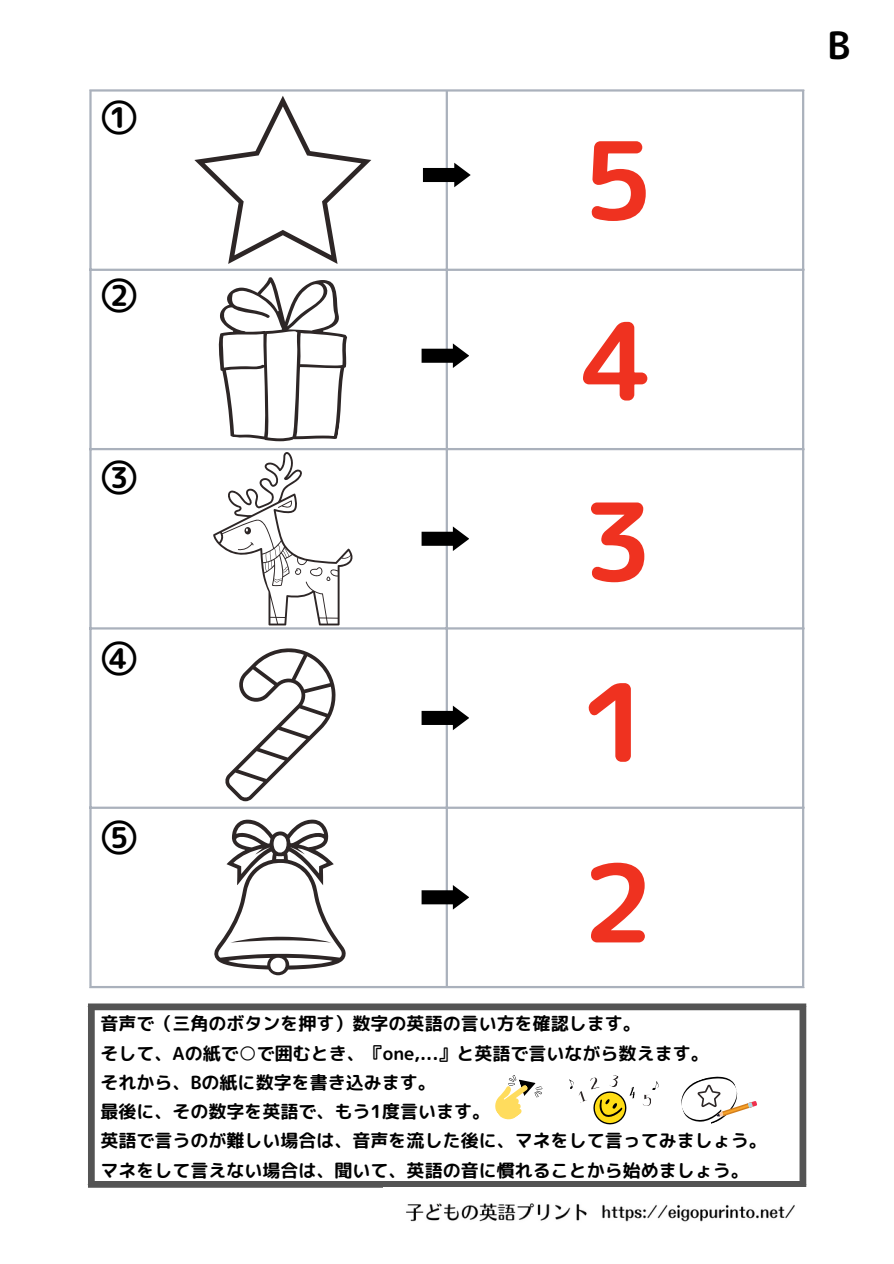
<style>
.page{position:relative;width:894px;height:1264px;background:#fff}
.page>*{position:absolute;margin:0;border:0;box-sizing:border-box;transform-origin:0 0}
.t1{font:107.7px "rounded mplus 1 p bold";color:#ef3220}
.t2{font:37.5px "rounded mplus 1 p bold";color:#000}
.t3{font:18px "rounded mplus 1 p bold";color:#000}
</style>
<div class="page">
<hr style="left:89px;top:92px;width:3px;height:893px;background:#aab1bc">
<hr style="left:445px;top:92px;width:3px;height:893px;background:#aab1bc">
<hr style="left:801px;top:92px;width:3px;height:893px;background:#aab1bc">
<hr style="left:89px;top:89px;width:715px;height:3px;background:#aab1bc">
<hr style="left:89px;top:269px;width:715px;height:2px;background:#aab1bc">
<hr style="left:89px;top:448px;width:715px;height:2px;background:#aab1bc">
<hr style="left:89px;top:627px;width:715px;height:2px;background:#aab1bc">
<hr style="left:89px;top:806px;width:715px;height:2px;background:#aab1bc">
<hr style="left:89px;top:985px;width:715px;height:3px;background:#aab1bc">
<svg style="left:423px;top:163px;width:47px;height:24px"></svg>
<svg style="left:421px;top:343px;width:47px;height:25px"></svg>
<svg style="left:421px;top:526px;width:47px;height:25px"></svg>
<svg style="left:421px;top:705px;width:47px;height:25px"></svg>
<svg style="left:421px;top:885px;width:47px;height:24px"></svg>
<div style="left:88px;top:1010px;width:7px;height:170px;background:#545454"></div>
<div style="left:799px;top:1010px;width:7px;height:170px;background:#545454"></div>
<div style="left:88px;top:1003px;width:718px;height:7px;background:#545454"></div>
<div style="left:88px;top:1180px;width:718px;height:7px;background:#545454"></div>
<svg style="left:495px;top:1075px;width:48px;height:45px"></svg>
<svg style="left:225px;top:648px;width:111px;height:153px"></svg>
<svg style="left:214px;top:819px;width:132px;height:156px"></svg>
<svg style="left:681px;top:1076px;width:76px;height:48px"></svg>
<svg style="left:194px;top:96px;width:177px;height:529px"></svg>
<img style="left:406px;top:1203px;width:389px;height:19px">
<svg style="left:643px;top:1081px;width:16px;height:25px"></svg>
<svg style="left:569px;top:1075px;width:66px;height:50px"></svg>
<p class="t2" style="left:100px;top:91px;width:39px">①</p>
<p class="t2" style="left:100px;top:269px;width:39px">②</p>
<p class="t2" style="left:100px;top:450px;width:39px">③</p>
<p class="t2" style="left:100px;top:632px;width:39px">④</p>
<p class="t2" style="left:100px;top:810px;width:39px">⑤</p>
<p class="t1" style="left:563px;top:104px;width:109px">５</p>
<p class="t1" style="left:563px;top:285px;width:109px">４</p>
<p class="t1" style="left:563px;top:465px;width:109px">３</p>
<p class="t1" style="left:563px;top:646px;width:109px">１</p>
<p class="t1" style="left:563px;top:826px;width:109px">２</p>
<p class="t3" style="left:100px;top:1010px;width:542px">音声で（三角のボタンを押す）数字の英語の言い方を確認します。</p>
<p class="t3" style="left:100px;top:1040px;width:609px">そして、Aの紙で○で囲むとき、『one,...』と英語で言いながら数えます。</p>
<p class="t3" style="left:100px;top:1069px;width:337px">それから、Bの紙に数字を書き込みます。</p>
<p class="t3" style="left:100px;top:1098px;width:391px">最後に、その数字を英語で、もう1度言います。</p>
<p class="t3" style="left:100px;top:1127px;width:668px">英語で言うのが難しい場合は、音声を流した後に、マネをして言ってみましょう。</p>
<p class="t3" style="left:100px;top:1157px;width:650px">マネをして言えない場合は、聞いて、英語の音に慣れることから始めましょう。</p>
<p class="t2" style="left:827px;top:18px;width:25px">B</p>
</div>
